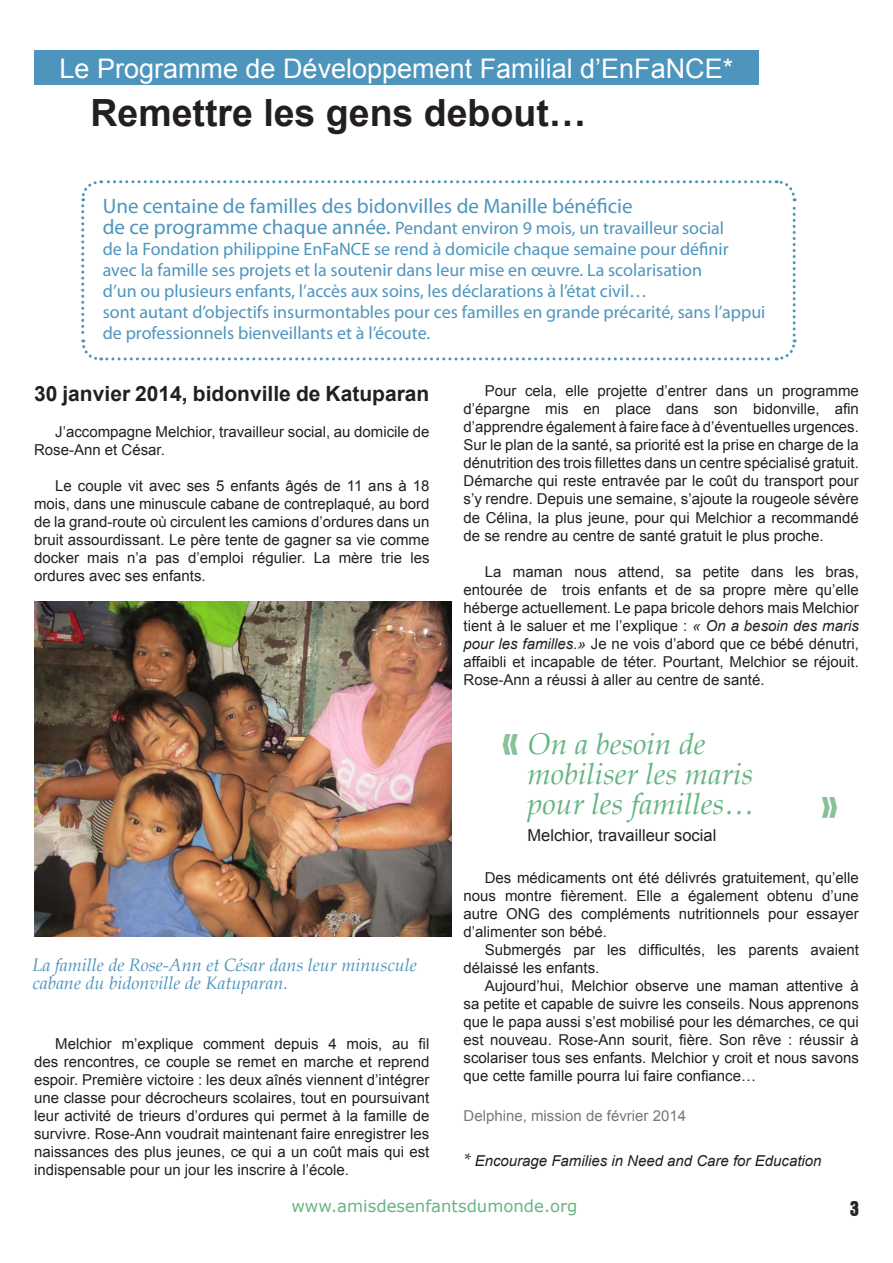
<style>
.page{position:relative;width:893px;height:1263px;background:#fff}
.page>*{position:absolute;margin:0;border:0;box-sizing:border-box;transform-origin:0 0}
.t1{font:45px "Victor";color:#85c196}
.t2{font:700 37.5px "Arial";color:#231f20}
.t3{font:italic 30px/30px "Book Antiqua";color:#65b582}
.t4{font:27px "Arial";color:#fff}
.t5{font:22.5px "Victor";color:#231f20}
.t6{font:21px "Myriad Pro";color:#4e95bd}
.t7{font:700 21px "Arial";color:#231f20}
.t8{font:18px/21px "Myriad Pro";color:#4e95bd}
.t9{font:italic 18px/18px "Book Antiqua";color:#4e95bd}
.t10{font:16.5px "Verdana";color:#65b582}
.t11{font:16.5px "Arial";color:#231f20}
.t12{font:15px/18px "Arial";color:#231f20;text-align:justify}
.t13{font:italic 15px "Arial";color:#231f20}
.t14{font:15px "Arial";color:#76787b}
.s1{font-size:21px}
.s2{font-style:italic}
.s3{font-family:"Book Antiqua";font-size:18px}
</style>
<div class="page">
<div style="left:34px;top:51px;width:725px;height:34px;background:#4e95bd"></div>
<svg style="left:81px;top:180px;width:716px;height:181px"></svg>
<img style="left:34px;top:602px;width:418px;height:334px">
<p class="t4" style="left:60px;top:50px;width:675px">Le Programme de Développement Familial d’EnFaNCE*</p>
<p class="t2" style="left:90px;top:88px;width:497px">Remettre les gens debout…</p>
<p class="t6" style="left:103px;top:193px;width:531px">Une centaine de familles des bidonvilles de Manille bénéficie</p>
<p class="t8" style="left:103px;top:217px;width:664px"><span class="s1">de ce programme chaque année.</span> Pendant environ 9 mois, un travailleur social<br>de la Fondation philippine EnFaNCE se rend à domicile chaque semaine pour définir avec la famille ses projets et la soutenir dans leur mise en œuvre. La scolarisation<br>d’un ou plusieurs enfants, l’accès aux soins, les déclarations à l’état civil…<br>sont autant d’objectifs insurmontables pour ces familles en grande précarité, sans l’appui de professionnels bienveillants et à l’écoute.</p>
<p class="t7" style="left:34px;top:379px;width:397px">30 janvier 2014, bidonville de Katuparan</p>
<p class="t12" style="left:34px;top:423px;width:397px;text-indent:21px">J’accompagne Melchior, travailleur social, au domicile de<br>Rose-Ann et César.</p>
<p class="t12" style="left:34px;top:477px;width:397px;text-indent:21px">Le couple vit avec ses 5 enfants âgés de 11 ans à 18 mois, dans une minuscule cabane de contreplaqué, au bord de la grand-route où circulent les camions d’ordures dans un bruit assourdissant. Le père tente de gagner sa vie comme docker mais n’a pas d’emploi régulier. La mère trie les ordures avec ses enfants.</p>
<p class="t12" style="left:463px;top:382px;width:397px;text-indent:21px">Pour cela, elle projette d’entrer dans un programme d’épargne mis en place dans son bidonville, afin d’apprendre également à faire face à d’éventuelles urgences.<br>Sur le plan de la santé, sa priorité est la prise en charge de la dénutrition des trois fillettes dans un centre spécialisé gratuit.<br>Démarche qui reste entravée par le coût du transport pour s’y rendre. Depuis une semaine, s’ajoute la rougeole sévère de Célina, la plus jeune, pour qui Melchior a recommandé de se rendre au centre de santé gratuit le plus proche.</p>
<p class="t12" style="left:463px;top:562px;width:397px;text-indent:21px">La maman nous attend, sa petite dans les bras, entourée de trois enfants et de sa propre mère qu’elle héberge actuellement. Le papa bricole dehors mais Melchior tient à le saluer et me l’explique : <span class="s2">« On a besoin des maris pour les familles.»</span> Je ne vois d’abord que ce bébé dénutri, affaibli et incapable de téter. Pourtant, Melchior se réjouit.<br>Rose-Ann a réussi à aller au centre de santé.</p>
<p class="t1" style="left:502px;top:720px;width:19px">«</p>
<p class="t3" style="left:527px;top:728px;width:180px">On a besoin de</p>
<p class="t3" style="left:527px;top:758px;width:228px">mobiliser les maris pour les familles…</p>
<p class="t11" style="left:527px;top:824px;width:190px">Melchior, travailleur social</p>
<p class="t12" style="left:463px;top:868px;width:397px;text-indent:21px">Des médicaments ont été délivrés gratuitement, qu’elle nous montre fièrement. Elle a également obtenu d’une autre ONG des compléments nutritionnels pour essayer d’alimenter son bébé.</p>
<p class="t12" style="left:463px;top:940px;width:397px;text-indent:21px">Submergés par les difficultés, les parents avaient délaissé les enfants.</p>
<p class="t12" style="left:463px;top:976px;width:397px;text-indent:21px">Aujourd’hui, Melchior observe une maman attentive à sa petite et capable de suivre les conseils. Nous apprenons que le papa aussi s’est mobilisé pour les démarches, ce qui est nouveau. Rose-Ann sourit, fière. Son rêve : réussir à scolariser tous ses enfants. Melchior y croit et nous savons que cette famille pourra lui faire confiance…</p>
<p class="t14" style="left:463px;top:1106px;width:224px">Delphine, mission de février 2014</p>
<p class="t13" style="left:463px;top:1151px;width:359px"><span class="s3">*</span> Encourage Families in Need and Care for Education</p>
<p class="t10" style="left:291px;top:1194px;width:287px">www.amisdesenfantsdumonde.org</p>
<p class="t5" style="left:850px;top:1197px;width:11px">3</p>
<p class="t9" style="left:32px;top:956px;width:386px">La famille de Rose-Ann et César dans leur minuscule cabane du bidonville de Katuparan.</p>
<p class="t12" style="left:34px;top:1035px;width:397px;text-indent:21px">Melchior m’explique comment depuis 4 mois, au fil des rencontres, ce couple se remet en marche et reprend espoir. Première victoire : les deux aînés viennent d’intégrer une classe pour décrocheurs scolaires, tout en poursuivant leur activité de trieurs d’ordures qui permet à la famille de survivre. Rose-Ann voudrait maintenant faire enregistrer les naissances des plus jeunes, ce qui a un coût mais qui est indispensable pour un jour les inscrire à l’école.</p>
</div>
